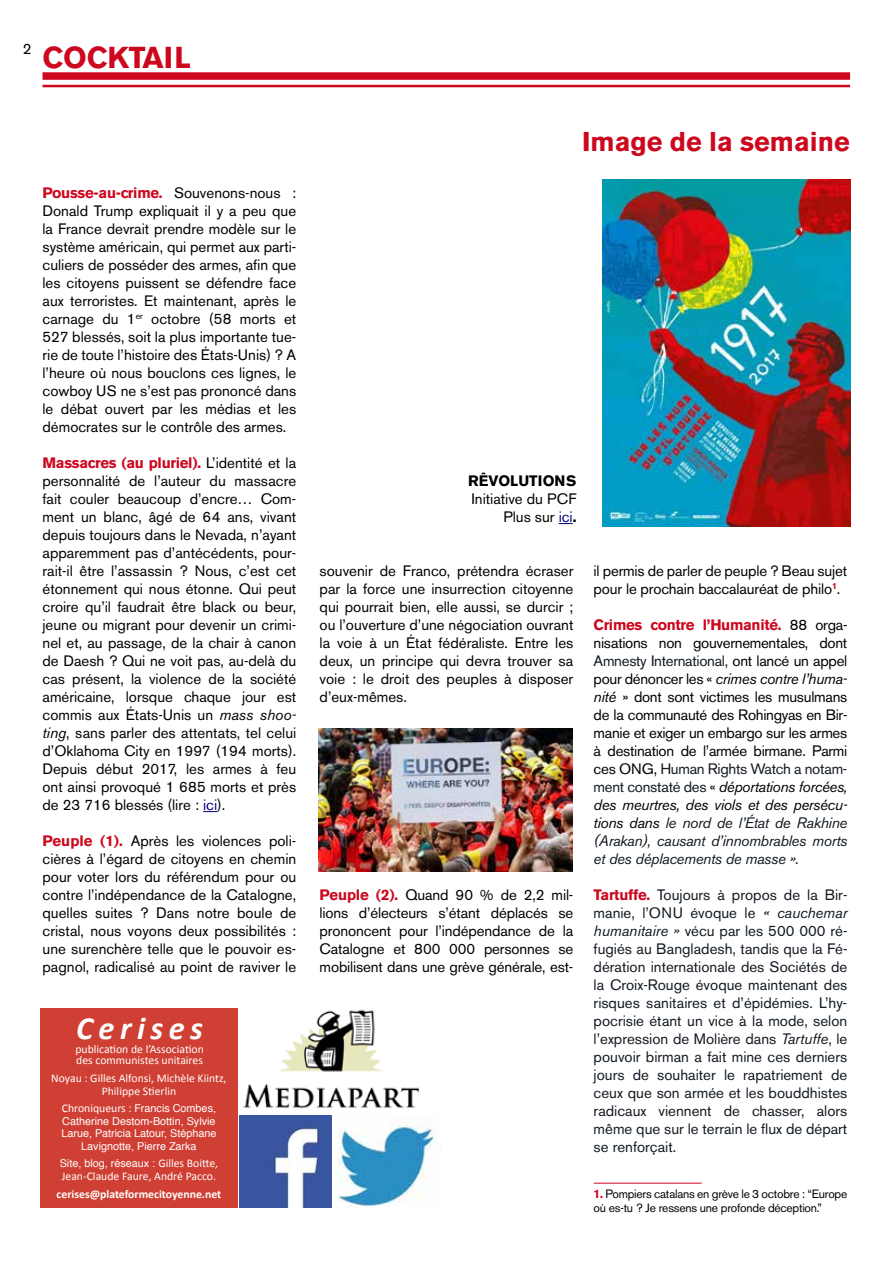
<style>
.page{position:relative;width:893px;height:1263px;background:#fff}
.page>*{position:absolute;margin:0;border:0;box-sizing:border-box;transform-origin:0 0}
.t1{font:italic 700 32.4px "Calibri";letter-spacing:.17em;color:#fff}
.t2{font:700 30px "Akzidenz Grotesk BE";color:#cd071e}
.t3{font:700 27px "Akzidenz Grotesk BE";color:#cd071e}
.t4{font:15px/18px "Akzidenz Grotesk BE";color:#000;text-align:justify}
.t5{font:15px/18px "Akzidenz Grotesk BE";color:#111921;text-align:justify}
.t6{font:700 15px "Akzidenz Grotesk BE";color:#000}
.t7{font:12px/14.4px "Akzidenz Grotesk BE";letter-spacing:-.02em;color:#000}
.t8{font:11.7px/11.7px "Calibri";color:#fff}
.t9{font:700 11.7px "Calibri";color:#fff}
.t10{font:10.8px/12.6px "Helvetica";color:#fff;text-align:center}
.s1{font-weight:700;color:#cd071e}
.s2{font-style:italic}
.s3{color:#000080}
.s4{font-family:"Calibri";font-size:11.7px}
.s5{font-weight:700}
.s6{color:#111921}
.s7{font-style:italic;color:#111921}
</style>
<div class="page">
<div style="left:43px;top:72px;width:807px;height:8px;background:#cd071e"></div>
<hr style="left:43px;top:85px;width:807px;height:2px;background:#cd071e">
<svg style="left:203px;top:811px;width:14px;height:1px"></svg>
<hr style="left:594px;top:1183px;width:108px;height:1px;background:#cd071e">
<svg style="left:559px;top:523px;width:14px;height:1px"></svg>
<img style="left:603px;top:180px;width:247px;height:346px">
<img style="left:319px;top:728px;width:254px;height:143px">
<div style="left:40px;top:1008px;width:199px;height:200px;background:#cf3f33"></div>
<img style="left:239px;top:1009px;width:181px;height:109px">
<img style="left:326px;top:1115px;width:116px;height:93px">
<img style="left:240px;top:1116px;width:92px;height:92px">
<p class="t4" style="left:23px;top:40px;width:10px">2</p>
<h2 class="t2" style="left:43px;top:40px;width:150px">COCKTAIL</h2>
<p class="t4" style="left:43px;top:184px;width:255px"><span class="s1">Pousse-au-crime.</span> Souvenons-nous :<br>Donald Trump expliquait il y a peu que la France devrait prendre modèle sur le système américain, qui permet aux parti&shy;culiers de posséder des armes, afin que les citoyens puissent se défendre face aux terroristes. Et maintenant, après le carnage du 1<sup>er</sup> octobre (58 morts et 527 blessés, soit la plus importante tue&shy;rie de toute l’histoire des États-Unis) ? A l’heure où nous bouclons ces lignes, le cowboy US ne s’est pas prononcé dans le débat ouvert par les médias et les démocrates sur le contrôle des armes.</p>
<p class="t4" style="left:43px;top:454px;width:255px"><span class="s1">Massacres (au pluriel).</span> L’identité et la personnalité de l’auteur du massacre fait couler beaucoup d’encre… Com&shy;ment un blanc, âgé de 64 ans, vivant depuis toujours dans le Nevada, n’ayant apparemment pas d’antécédents, pour&shy;rait-il être l’assassin ? Nous, c’est cet étonnement qui nous étonne. Qui peut croire qu’il faudrait être black ou beur, jeune ou migrant pour devenir un crimi&shy;nel et, au passage, de la chair à canon de Daesh ? Qui ne voit pas, au-delà du cas présent, la violence de la société américaine, lorsque chaque jour est commis aux États-Unis un <span class="s2">mass shoo&shy;ting</span>, sans parler des attentats, tel celui d’Oklahoma City en 1997 (194 morts).<br>Depuis début 2017, les armes à feu ont ainsi provoqué 1 685 morts et près de 23 716 blessés (lire : <span class="s3">ici</span>).</p>
<p class="t4" style="left:43px;top:832px;width:255px"><span class="s1">Peuple (1).</span> Après les violences poli&shy;cières à l’égard de citoyens en chemin pour voter lors du référendum pour ou contre l’indépendance de la Catalogne, quelles suites ? Dans notre boule de cristal, nous voyons deux possibilités : une surenchère telle que le pouvoir es&shy;pagnol, radicalisé au point de raviver le</p>
<h1 class="t1" style="left:76px;top:1008px;width:128px">Cerises</h1>
<p class="t8" style="left:75px;top:1043px;width:130px">publica(on de l’Associa(on des communistes unitaires</p>
<p class="t8" style="left:51px;top:1072px;width:177px;line-height:12.6px;text-align:center">Noyau : Gilles Alfonsi, Michèle Kiintz,<br>Philippe S(erlin</p>
<p class="t10" style="left:61px;top:1102px;width:157px"><span class="s4">Chroniqueurs :</span> Francis Combes,<br>Catherine Destom-Bottin, Sylvie<br>Larue, Patricia Latour, Stéphane<br>Lavignotte, Pierre Zarka</p>
<p class="t10" style="left:60px;top:1157px;width:160px">Site, blog, réseaux : <span class="s4">Gilles BoiDe,</span></p>
<p class="t8" style="left:62px;top:1170px;width:156px">Jean--‐Claude Faure, André Pacco.</p>
<p class="t9" style="left:57px;top:1186px;width:166px">cerises@plateformecitoyenne.net</p>
<h3 class="t3" style="left:582px;top:126px;width:269px">Image de la semaine</h3>
<p class="t6" style="left:468px;top:472px;width:110px">RÊVOLUTIONS</p>
<p class="t4" style="left:471px;top:490px;width:107px;text-align:right">Initiative du PCF<br>Plus sur <span class="s3">ici</span><span class="s5">.</span></p>
<p class="t4" style="left:320px;top:562px;width:255px">souvenir de Franco, prétendra écraser par la force une insurrection citoyenne qui pourrait bien, elle aussi, se durcir ; ou l’ouverture d’une négociation ouvrant la voie à un État fédéraliste. Entre les deux, un principe qui devra trouver sa voie : le droit des peuples à disposer d’eux-mêmes.</p>
<p class="t4" style="left:320px;top:886px;width:255px"><span class="s1">Peuple (2).</span> Quand 90 % de 2,2 mil&shy;lions d’électeurs s’étant déplacés se prononcent pour l’indépendance de la Catalogne et 800 000 personnes se mobilisent dans une grève générale, est-</p>
<p class="t4" style="left:594px;top:562px;width:255px">il permis de parler de peuple ? Beau sujet pour le prochain baccalauréat de philo<sup>1</sup>.</p>
<p class="t4" style="left:594px;top:616px;width:255px"><span class="s1">Crimes contre l’Humanité.</span> 88 orga&shy;nisations non gouvernementales, dont <span class="s6">Amnesty International,</span> ont lancé un appel pour dénoncer les « <span class="s2">crimes contre l’huma&shy;nité</span> » dont sont victimes les musulmans de la communauté des Rohingyas en Bir&shy;manie et exiger un embargo sur les armes à destination de l’armée birmane. Parmi ces ONG, <span class="s6">Human Rights Watch a notam&shy;ment constaté des</span> « <span class="s2">déportations forcées, des meurtres, des viols et des persécu&shy;tions dans</span> <span class="s7">le nord de l’État de Rakhine (Arakan), causant d’innombrables morts et des déplacements de masse »</span><span class="s6">.</span></p>
<p class="t5" style="left:594px;top:886px;width:255px"><span class="s1">Tartuffe.</span> Toujours à propos de la Bir&shy;manie, l’ONU évoque le <span class="s2">« cauchemar humanitaire »</span> vécu par les 500 000 ré&shy;fugiés au Bangladesh, tandis que la Fé&shy;dération internationale des Sociétés de la Croix-Rouge évoque maintenant des risques sanitaires et d’épidémies. L’hy&shy;pocrisie étant un vice à la mode, selon l’expression de Molière dans <span class="s2">Tartuffe</span>, le pouvoir birman a fait mine ces derniers jours de souhaiter le rapatriement de ceux que son armée et les bouddhistes radicaux viennent de chasser, alors même que sur le terrain le flux de départ se renforçait.</p>
<p class="t7" style="left:594px;top:1186px;width:255px"><span class="s1">1.</span> Pompiers catalans en grève le 3 octobre : “Europe où es-tu ? Je ressens une profonde déception.”</p>
</div>
